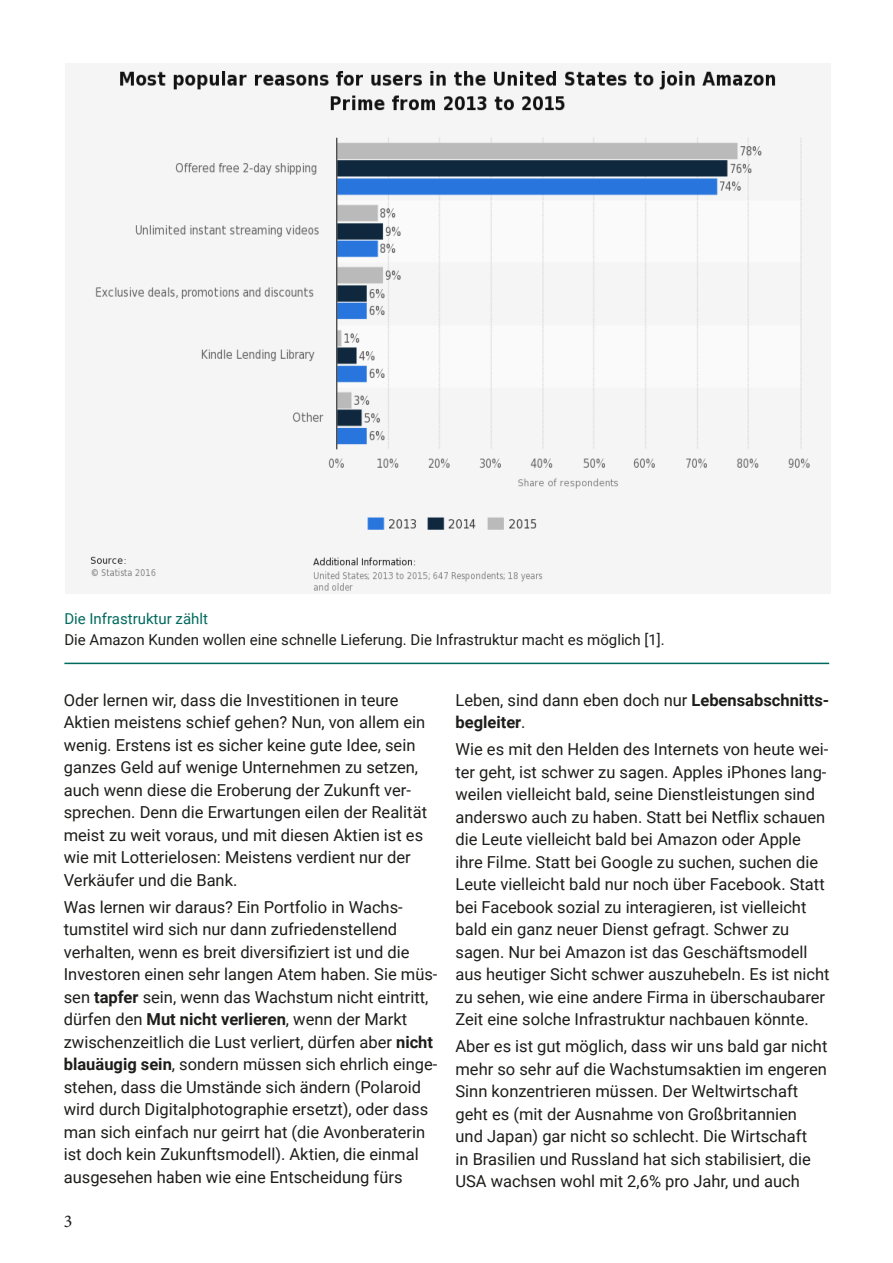
<style>
.page{position:relative;width:893px;height:1263px;background:#fff}
.page>*{position:absolute;margin:0;border:0;box-sizing:border-box;transform-origin:0 0}
.t1{font:18px "Minion Pro";color:#1d1d1b}
.t2{font:16.5px/22.5px "Roboto";color:#1d1d1b}
.t3{font:15px "Roboto";color:#1d1d1b}
.t4{font:15px "Roboto";color:#006a5e}
.s1{font-weight:700}
</style>
<div class="page">
<img style="left:90px;top:70px;width:721px;height:521px">
<hr style="left:64px;top:663px;width:765px;height:1px;background:#006a5e">
<p class="t4" style="left:64px;top:608px;width:145px">Die Infrastruktur zählt</p>
<p class="t3" style="left:64px;top:629px;width:602px">Die Amazon Kunden wollen eine schnelle Lieferung. Die Infrastruktur macht es möglich [1].</p>
<p class="t2" style="left:64px;top:688px;width:365px">Oder lernen wir, dass die Investitionen in teure Aktien meistens schief gehen? Nun, von allem ein wenig. Erstens ist es sicher keine gute Idee, sein ganzes Geld auf wenige Unternehmen zu setzen, auch wenn diese die Eroberung der Zukunft ver&shy;sprechen. Denn die Erwartungen eilen der Realität meist zu weit voraus, und mit diesen Aktien ist es wie mit Lotterielosen: Meistens verdient nur der Verkäufer und die Bank.</p>
<p class="t2" style="left:64px;top:895px;width:375px">Was lernen wir daraus? Ein Portfolio in Wachs&shy;tumstitel wird sich nur dann zufriedenstellend verhalten, wenn es breit diversifiziert ist und die Investoren einen sehr langen Atem haben. Sie müs&shy;sen <span class="s1">tapfer</span> sein, wenn das Wachstum nicht eintritt, dürfen den <span class="s1">Mut nicht verlieren</span>, wenn der Markt zwischenzeitlich die Lust verliert, dürfen aber <span class="s1">nicht blauäugig sein</span>, sondern müssen sich ehrlich einge&shy;stehen, dass die Umstände sich ändern (Polaroid wird durch Digitalphotographie ersetzt), oder dass man sich einfach nur geirrt hat (die Avonberaterin ist doch kein Zukunftsmodell). Aktien, die einmal ausgesehen haben wie eine Entscheidung fürs</p>
<p class="t1" style="left:64px;top:1209px;width:10px">3</p>
<p class="t2" style="left:455px;top:688px;width:375px">Leben, sind dann eben doch nur <span class="s1">Lebensabschnitts&shy;begleiter</span>.</p>
<p class="t2" style="left:455px;top:737px;width:376px">Wie es mit den Helden des Internets von heute wei&shy;ter geht, ist schwer zu sagen. Apples iPhones lang&shy;weilen vielleicht bald, seine Dienstleistungen sind anderswo auch zu haben. Statt bei Netflix schauen die Leute vielleicht bald bei Amazon oder Apple ihre Filme. Statt bei Google zu suchen, suchen die Leute vielleicht bald nur noch über Facebook. Statt bei Facebook sozial zu interagieren, ist vielleicht bald ein ganz neuer Dienst gefragt. Schwer zu sagen. Nur bei Amazon ist das Geschäftsmodell aus heutiger Sicht schwer auszuhebeln. Es ist nicht zu sehen, wie eine andere Firma in überschaubarer Zeit eine solche Infrastruktur nachbauen könnte.</p>
<p class="t2" style="left:455px;top:1034px;width:373px">Aber es ist gut möglich, dass wir uns bald gar nicht mehr so sehr auf die Wachstumsaktien im engeren Sinn konzentrieren müssen. Der Weltwirtschaft geht es (mit der Ausnahme von Großbritannien und Japan) gar nicht so schlecht. Die Wirtschaft<br>in Brasilien und Russland hat sich stabilisiert, die USA wachsen wohl mit 2,6% pro Jahr, und auch</p>
</div>
